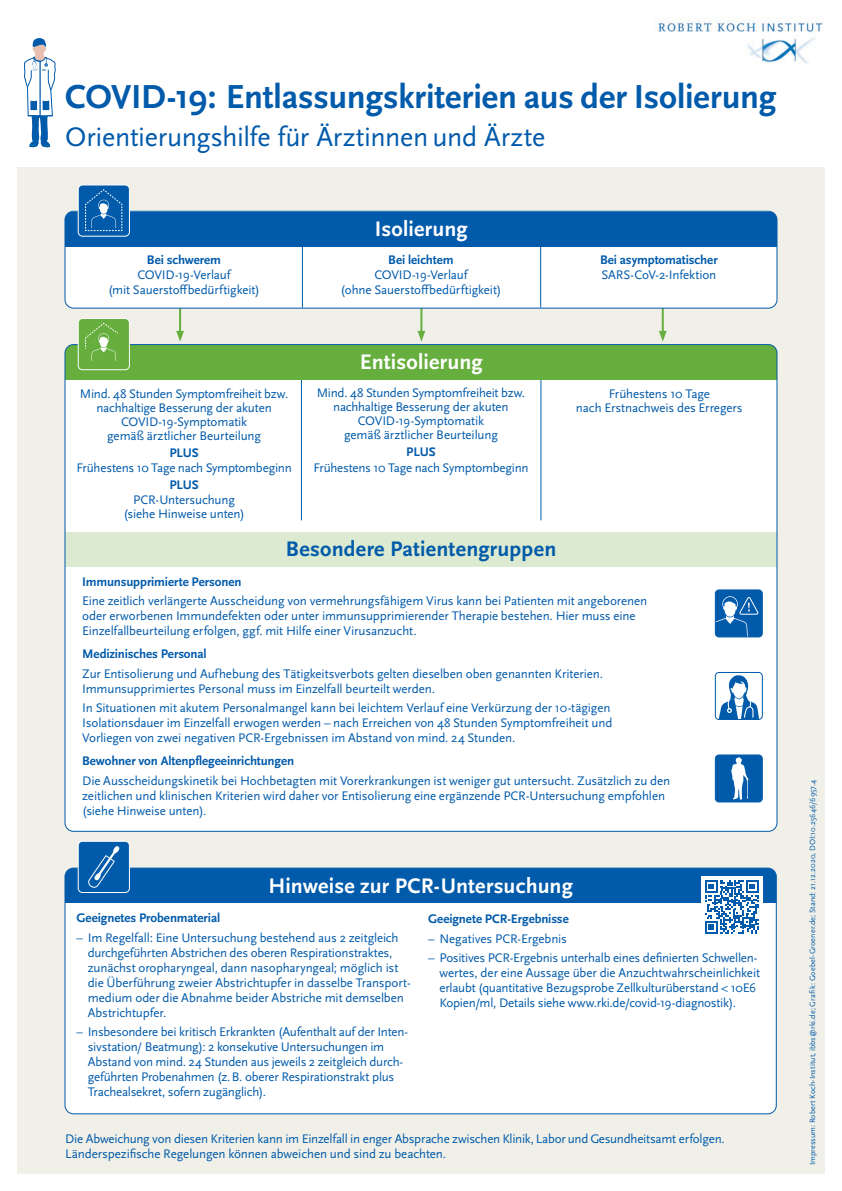
<style>
.page{position:relative;width:842px;height:1191px;background:#fff}
.page>*{position:absolute;margin:0;border:0;box-sizing:border-box;transform-origin:0 0}
.t1{font:700 34.7px "Scala Sans";letter-spacing:-.005em;color:#015aaa}
.t2{font:28px "Scala Sans";letter-spacing:-.01em;color:#015aaa}
.t3{font:700 22px "Scala Sans";letter-spacing:.005em;color:#fff}
.t4{font:700 22px "Scala Sans";letter-spacing:.01em;color:#015aaa}
.SUBHEAD{font:13px/15px "Scala Sans Pro";letter-spacing:-.01em;color:#015aaa}
.SUBHEAD-2{font:700 13px "Scala Sans Pro";letter-spacing:-.01em;color:#015aaa}
.BULLETS{font:8px "Scala Sans Pro";letter-spacing:.01em;color:#015aaa}
.s1{font-weight:700}
</style>
<div class="page">
<div style="left:17px;top:167px;width:808px;height:1007px;background:#f0f0e8"></div>
<img style="left:654px;top:17px;width:169px;height:47px">
<hr style="left:420px;top:280px;width:2px;height:55px;background:#66ae3d">
<svg style="left:417px;top:331px;width:8px;height:10px"></svg>
<hr style="left:179px;top:280px;width:2px;height:55px;background:#66ae3d">
<svg style="left:176px;top:331px;width:8px;height:10px"></svg>
<hr style="left:662px;top:280px;width:2px;height:55px;background:#66ae3d">
<svg style="left:659px;top:331px;width:8px;height:10px"></svg>
<svg style="left:23px;top:38px;width:33px;height:110px"></svg>
<div style="left:65px;top:344px;width:712px;height:487px;background:#fff;border-radius:9px"></div>
<hr style="left:301px;top:362px;width:1px;height:158px;background:#015aaa">
<hr style="left:540px;top:362px;width:1px;height:158px;background:#015aaa">
<div style="left:65px;top:345px;width:712px;height:35px;background:#66ae3d"></div>
<div style="left:65px;top:532px;width:712px;height:34px;background:#dbead1"></div>
<div style="left:65px;top:868px;width:711px;height:245px;background:#fff;border-radius:9px"></div>
<div style="left:65px;top:868px;width:711px;height:35px;background:#015aaa"></div>
<div style="left:64px;top:867px;width:713px;height:247px;border:1px solid #015aaa;border-radius:9px"></div>
<div style="left:65px;top:211px;width:712px;height:97px;background:#fff;border-radius:9px"></div>
<div style="left:65px;top:212px;width:712px;height:34px;background:#015aaa"></div>
<div style="left:64px;top:211px;width:713px;height:98px;border:1px solid #015aaa;border-radius:9px"></div>
<hr style="left:302px;top:246px;width:1px;height:62px;background:#015aaa">
<hr style="left:540px;top:246px;width:1px;height:62px;background:#015aaa">
<div style="left:78px;top:185px;width:51px;height:51px;background:#015aaa;border-radius:4px"></div>
<svg style="left:85px;top:189px;width:38px;height:42px"></svg>
<div style="left:78px;top:184px;width:52px;height:53px;border:1px solid #fff;border-radius:4px"></div>
<div style="left:78px;top:841px;width:51px;height:51px;background:#015aaa;border-radius:4px"></div>
<svg style="left:88px;top:846px;width:31px;height:42px"></svg>
<div style="left:78px;top:840px;width:52px;height:53px;border:1px solid #fff;border-radius:4px"></div>
<div style="left:78px;top:318px;width:51px;height:52px;background:#66ae3d;border-radius:4px"></div>
<svg style="left:85px;top:322px;width:33px;height:39px"></svg>
<div style="left:78px;top:318px;width:52px;height:52px;border:1px solid #fff;border-radius:4px"></div>
<div style="left:701px;top:876px;width:62px;height:62px;background:#fff"></div>
<svg style="left:705px;top:880px;width:53px;height:54px"></svg>
<div style="left:715px;top:590px;width:47px;height:47px;background:#015aaa;border-radius:4px"></div>
<svg style="left:715px;top:596px;width:43px;height:41px"></svg>
<div style="left:715px;top:589px;width:48px;height:48px;border:1px solid #015aaa;border-radius:4px"></div>
<svg style="left:719px;top:675px;width:40px;height:43px"></svg>
<div style="left:715px;top:672px;width:48px;height:48px;border:1px solid #015aaa;border-radius:4px"></div>
<div style="left:715px;top:755px;width:47px;height:47px;background:#015aaa;border-radius:4px"></div>
<svg style="left:731px;top:757px;width:18px;height:43px"></svg>
<div style="left:715px;top:754px;width:48px;height:48px;border:1px solid #015aaa;border-radius:4px"></div>
<p class="t1" style="left:65px;top:78px;width:713px">COVID-19: Entlassungskriterien aus der Isolierung</p>
<p class="t2" style="left:65px;top:122px;width:481px">Orientierungshilfe für Ärztinnen und Ärzte</p>
<p class="t3" style="left:375px;top:217px;width:94px">Isolierung</p>
<p class="SUBHEAD" style="left:108px;top:253px;width:153px;text-align:center"><span class="s1">Bei schwerem<br></span>COVID-19-Verlauf<br>(mit Sauerstoffbedürftigkeit)</p>
<p class="SUBHEAD" style="left:341px;top:253px;width:162px;text-align:center"><span class="s1">Bei leichtem<br></span>COVID-19-Verlauf<br>(ohne Sauerstoffbedürftigkeit)</p>
<p class="SUBHEAD" style="left:600px;top:253px;width:119px"><span class="s1">Bei asymptomatischer<br></span>SARS-CoV-2-Infektion</p>
<p class="SUBHEAD" style="left:80px;top:386px;width:210px;line-height:14px;text-align:center">Mind. 48 Stunden Symptomfreiheit bzw. nachhaltige Besserung der akuten<br>COVID-19-Symptomatik<br>gemäß ärztlicher Beurteilung</p>
<p class="SUBHEAD-2" style="left:169px;top:445px;width:31px">PLUS</p>
<p class="SUBHEAD" style="left:77px;top:460px;width:217px">Frühestens 10 Tage nach Symptombeginn</p>
<p class="SUBHEAD-2" style="left:169px;top:477px;width:31px">PLUS</p>
<p class="SUBHEAD" style="left:123px;top:493px;width:123px;line-height:14px;text-align:center">PCR-Untersuchung (siehe Hinweise unten)</p>
<p class="t3" style="left:360px;top:350px;width:124px">Entisolierung</p>
<p class="SUBHEAD" style="left:317px;top:386px;width:210px;line-height:14px;text-align:center">Mind. 48 Stunden Symptomfreiheit bzw. nachhaltige Besserung der akuten<br>COVID-19-Symptomatik<br>gemäß ärztlicher Beurteilung</p>
<p class="SUBHEAD-2" style="left:406px;top:444px;width:31px">PLUS</p>
<p class="SUBHEAD" style="left:313px;top:460px;width:217px">Frühestens 10 Tage nach Symptombeginn</p>
<p class="t4" style="left:286px;top:537px;width:272px">Besondere Patientengruppen</p>
<p class="SUBHEAD" style="left:576px;top:386px;width:168px;line-height:14px;text-align:center">Frühestens 10 Tage<br>nach Erstnachweis des Erregers</p>
<p class="SUBHEAD-2" style="left:82px;top:574px;width:161px">Immunsupprimierte Personen</p>
<p class="SUBHEAD" style="left:82px;top:593px;width:567px">Eine zeitlich verlängerte Ausscheidung von vermehrungsfähigem Virus kann bei Patienten mit angeborenen oder erworbenen Immundefekten oder unter immunsupprimierender Therapie bestehen. Hier muss eine<br>Einzelfallbeurteilung erfolgen, ggf. mit Hilfe einer Virusanzucht.</p>
<p class="SUBHEAD-2" style="left:82px;top:646px;width:126px">Medizinisches Personal</p>
<p class="SUBHEAD" style="left:82px;top:666px;width:522px">Zur Entisolierung und Aufhebung des Tätigkeitsverbots gelten dieselben oben genannten Kriterien.<br>Immunsupprimiertes Personal muss im Einzelfall beurteilt werden.</p>
<p class="SUBHEAD" style="left:82px;top:700px;width:532px">In Situationen mit akutem Personalmangel kann bei leichtem Verlauf eine Verkürzung der 10-tägigen<br>Isolationsdauer im Einzelfall erwogen werden – nach Erreichen von 48 Stunden Symptomfreiheit und<br>Vorliegen von zwei negativen PCR-Ergebnissen im Abstand von mind. 24 Stunden.</p>
<p class="SUBHEAD-2" style="left:82px;top:753px;width:213px">Bewohner von Altenpflegeeinrichtungen</p>
<p class="SUBHEAD" style="left:82px;top:773px;width:590px">Die Ausscheidungskinetik bei Hochbetagten mit Vorerkrankungen ist weniger gut untersucht. Zusätzlich zu den zeitlichen und klinischen Kriterien wird daher vor Entisolierung eine ergänzende PCR-Untersuchung empfohlen (siehe Hinweise unten).</p>
<p class="t3" style="left:268px;top:873px;width:306px">Hinweise zur PCR-Untersuchung</p>
<p class="SUBHEAD-2" style="left:76px;top:910px;width:145px">Geeignetes Probenmaterial</p>
<p class="SUBHEAD" style="left:88px;top:930px;width:324px;text-indent:-11px">– Im Regelfall: Eine Untersuchung bestehend aus 2 zeitgleich durchgeführten Abstrichen des oberen Respirationstraktes, zunächst oropharyngeal, dann nasopharyngeal; möglich ist die Überführung zweier Abstrichtupfer in dasselbe Transport&shy;medium oder die Abnahme beider Abstriche mit demselben Abstrichtupfer.</p>
<p class="SUBHEAD" style="left:88px;top:1024px;width:322px;text-indent:-11px">– Insbesondere bei kritisch Erkrankten (Aufenthalt auf der Inten&shy;sivstation/ Beatmung): 2 konsekutive Untersuchungen im Abstand von mind. 24 Stunden aus jeweils 2 zeitgleich durch&shy;geführten Probenahmen (z.B. oberer Respirationstrakt plus Trachealsekret, sofern zugänglich).</p>
<p class="SUBHEAD-2" style="left:428px;top:911px;width:142px">Geeignete PCR-Ergebnisse</p>
<p class="SUBHEAD" style="left:428px;top:930px;width:140px">– Negatives PCR-Ergebnis</p>
<p class="SUBHEAD" style="left:439px;top:950px;width:322px;text-indent:-11px">– Positives PCR-Ergebnis unterhalb eines definierten Schwellen&shy;wertes, der eine Aussage über die Anzuchtwahrscheinlichkeit erlaubt (quantitative Bezugsprobe Zellkulturüberstand &lt; 10E6<br>Kopien/ml, Details siehe www.rki.de/covid-19-diagnostik).</p>
<p class="SUBHEAD" style="left:65px;top:1131px;width:661px">Die Abweichung von diesen Kriterien kann im Einzelfall in enger Absprache zwischen Klinik, Labor und Gesundheitsamt erfolgen.<br>Länderspezifische Regelungen können abweichen und sind zu beachten.</p>
<p class="BULLETS" style="left:808px;top:1165px;width:387px;rotate:-90deg">Impressum: Robert Koch-Institut, ibbs@rki.de; Grafi k: Goebel-Groener.de; Stand: 21.12.2020, DOI:10.25646/6957.4</p>
</div>
